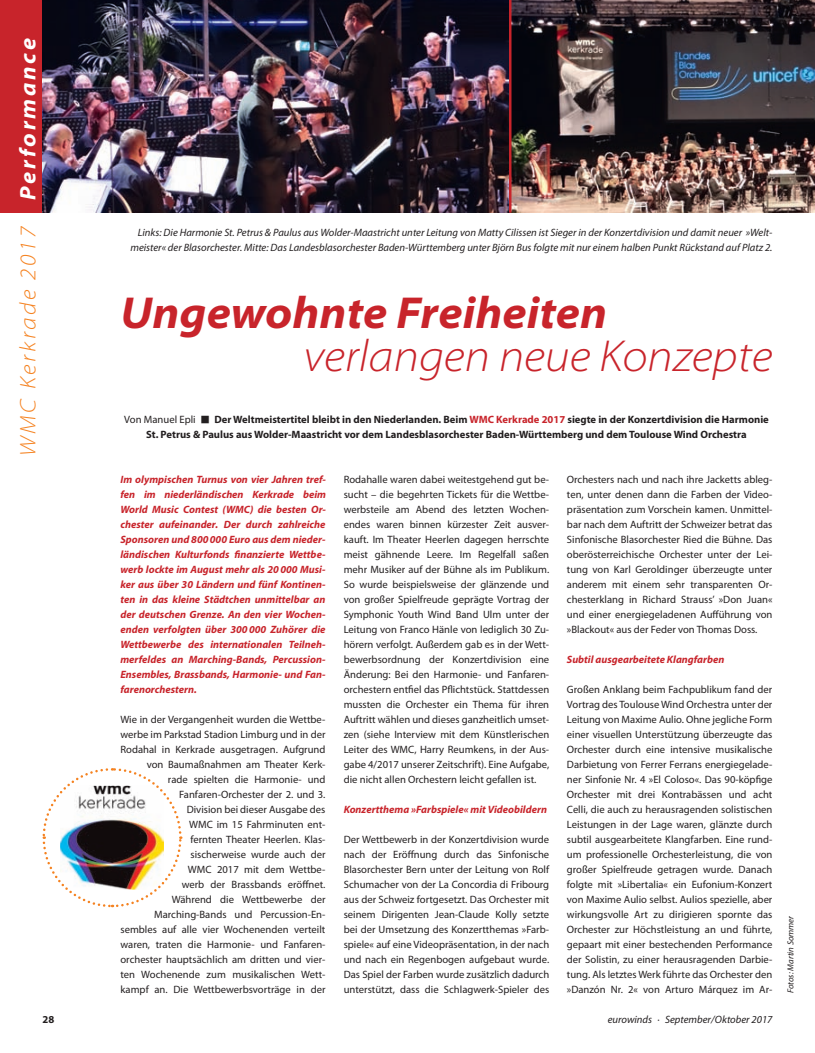
<style>
.page{position:relative;width:815px;height:1053px;background:#fff}
.page>*{position:absolute;margin:0;border:0;box-sizing:border-box;transform-origin:0 0}
.EW_Titel_bold{font:italic 300 semi-expanded 45px "Myriad Pro";color:#c8242b}
.EW_Titel_Light_kursi{font:italic 700 semi-expanded 45px "Myriad Pro";color:#c8242b}
.EW_Kolumne_light{font:italic 300 semi-expanded 22.5px "Myriad Pro";letter-spacing:.12em;color:#f58220}
.EW_Kolumne_Bold{font:italic 700 semi-expanded 22.5px "Myriad Pro";letter-spacing:.12em;color:#fff}
.EW_Fließtext_Myriad{font:10.62px/15px "Myriad Pro";color:#231f20;text-align:justify}
.EW_Vorspann{font:italic 700 10.62px/15px "Myriad Pro";color:#c8242b;text-align:justify}
.EW_Bildunterschrift{font:italic 10.62px/15px "Myriad Pro";color:#231f20;text-align:right}
.EW_Fließtext_Myriad-2{font:700 10.62px/15px "Myriad Pro";color:#231f20;text-align:center}
.EW_Zwischentitel_rot{font:italic 700 10.62px "Myriad Pro";color:#c8242b}
.EW_Fließtext_Myriad-3{font:italic 10.62px "Myriad Pro";color:#231f20}
.EW_Copyright{font:italic 8.75px "Myriad Pro";color:#231f20}
.s1{font-weight:400}
.s2{color:#c8242b}
</style>
<div class="page">
<div style="left:0;top:0;width:43px;height:213px;background:#c8242b"></div>
<img style="left:43px;top:0;width:466px;height:213px">
<img style="left:511px;top:0;width:304px;height:213px">
<hr style="left:509px;top:0;width:2px;height:213px;background:#c8242b">
<img style="left:42px;top:768px;width:141px;height:140px">
<p class="EW_Kolumne_Bold" style="left:13px;top:200px;width:163px;rotate:-90deg">Performance</p>
<p class="EW_Kolumne_light" style="left:14px;top:456px;width:231px;rotate:-90deg">WMC Kerkrade 2017</p>
<p class="EW_Fließtext_Myriad-2" style="left:43px;top:1011px;width:13px">28</p>
<p class="EW_Bildunterschrift" style="left:130px;top:225px;width:644px">Links: Die Harmonie St. Petrus &amp; Paulus aus Wolder-Maastricht unter Leitung von Matty Cilissen ist Sieger in der Konzertdivision und damit neuer »Welt&shy;meister« der Blasorchester. Mitte: Das Landesblasorchester Baden-Württemberg unter Björn Bus folgte mit nur einem halben Punkt Rückstand auf Platz 2.</p>
<p class="EW_Titel_Light_kursi" style="left:120px;top:283px;width:488px">Ungewohnte Freiheiten</p>
<p class="EW_Titel_bold" style="left:304px;top:328px;width:470px">verlangen neue Konzepte</p>
<p class="EW_Fließtext_Myriad-2" style="left:124px;top:411px;width:646px"><span class="s1">Von Manuel Epli</span> ■ Der Weltmeistertitel bleibt in den Niederlanden. Beim <span class="s2">WMC Kerkrade 2017</span> siegte in der Konzertdivision die Harmonie<br>St. Petrus &amp; Paulus aus Wolder-Maastricht vor dem Landesblasorchester Baden-Württemberg und dem Toulouse Wind Orchestra</p>
<p class="EW_Vorspann" style="left:120px;top:471px;width:207px">Im olympischen Turnus von vier Jahren tref&shy;fen im niederländischen Kerkrade beim World Music Contest (WMC) die besten Or&shy;chester aufeinander. Der durch zahlreiche Sponsoren und 800000 Euro aus dem nieder&shy;ländischen Kulturfonds finanzierte Wettbe&shy;werb lockte im August mehr als 20000 Musi&shy;ker aus über 30 Ländern und fünf Kontinen&shy;ten in das kleine Städtchen unmittelbar an der deutschen Grenze. An den vier Wochen&shy;enden verfolgten über 300000 Zuhörer die Wettbewerbe des internationalen Teilneh&shy;merfeldes an Marching-Bands, Percussion-Ensembles, Brassbands, Harmonie- und Fan&shy;farenorchestern.</p>
<p class="EW_Fließtext_Myriad" style="left:120px;top:711px;width:207px;text-align:right">Wie in der Vergangenheit wurden die Wettbe&shy;werbe im Parkstad Stadion Limburg und in der Rodahal in Kerkrade ausgetragen. Aufgrund von Baumaßnahmen am Theater Kerk-<br>rade spielten die Harmonie- und Fanfaren-Orchester der 2. und 3.<br>Division bei dieser Ausgabe des<br>WMC im 15 Fahrminuten ent-<br>fernten Theater Heerlen. Klas-<br>sischerweise wurde auch der<br>WMC 2017 mit dem Wettbe-<br>werb der Brassbands eröffnet.<br>Während die Wettbewerbe der Marching-Bands und Percussion-En&shy;sembles auf alle vier Wochenenden verteilt waren, traten die Harmonie- und Fanfaren&shy;orchester hauptsächlich am dritten und vier&shy;ten Wochenende zum musikalischen Wett&shy;kampf an. Die Wettbewerbsvorträge in der</p>
<p class="EW_Fließtext_Myriad" style="left:344px;top:471px;width:207px">Rodahalle waren dabei weitestgehend gut be&shy;sucht – die begehrten Tickets für die Wettbe&shy;werbsteile am Abend des letzten Wochen&shy;endes waren binnen kürzester Zeit ausver&shy;kauft. Im Theater Heerlen dagegen herrschte meist gähnende Leere. Im Regelfall saßen mehr Musiker auf der Bühne als im Publikum.<br>So wurde beispielsweise der glänzende und von großer Spielfreude geprägte Vortrag der Symphonic Youth Wind Band Ulm unter der Leitung von Franco Hänle von lediglich 30 Zu&shy;hörern verfolgt. Außerdem gab es in der Wett&shy;bewerbsordnung der Konzertdivision eine Änderung: Bei den Harmonie- und Fanfaren&shy;orchestern entfiel das Pflichtstück. Stattdessen mussten die Orchester ein Thema für ihren Auftritt wählen und dieses ganzheitlich umset&shy;zen (siehe Interview mit dem Künstlerischen Leiter des WMC, Harry Reumkens, in der Aus&shy;gabe 4/2017 unserer Zeitschrift). Eine Aufgabe, die nicht allen Orchestern leicht gefallen ist.</p>
<p class="EW_Zwischentitel_rot" style="left:344px;top:802px;width:205px">Konzertthema »Farbspiele« mit Videobildern</p>
<p class="EW_Fließtext_Myriad" style="left:344px;top:831px;width:207px">Der Wettbewerb in der Konzertdivision wurde nach der Eröffnung durch das Sinfonische Blasorchester Bern unter der Leitung von Rolf Schumacher von der La Concordia di Fribourg aus der Schweiz fortgesetzt. Das Orchester mit seinem Dirigenten Jean-Claude Kolly setzte bei der Umsetzung des Konzertthemas »Farb&shy;spiele« auf eine Videopräsentation, in der nach und nach ein Regenbogen aufgebaut wurde.<br>Das Spiel der Farben wurde zusätzlich dadurch unterstützt, dass die Schlagwerk-Spieler des</p>
<p class="EW_Fließtext_Myriad" style="left:567px;top:471px;width:207px">Orchesters nach und nach ihre Jacketts ableg&shy;ten, unter denen dann die Farben der Video&shy;präsentation zum Vorschein kamen. Unmittel&shy;bar nach dem Auftritt der Schweizer betrat das Sinfonische Blasorchester Ried die Bühne. Das oberösterreichische Orchester unter der Lei&shy;tung von Karl Geroldinger überzeugte unter anderem mit einem sehr transparenten Or&shy;chesterklang in Richard Strauss’ »Don Juan« und einer energiegeladenen Aufführung von »Blackout« aus der Feder von Thomas Doss.</p>
<p class="EW_Zwischentitel_rot" style="left:567px;top:652px;width:159px">Subtil ausgearbeitete Klangfarben</p>
<p class="EW_Fließtext_Myriad" style="left:567px;top:681px;width:207px">Großen Anklang beim Fachpublikum fand der Vortrag des Toulouse Wind Orchestra unter der Leitung von Maxime Aulio. Ohne jegliche Form einer visuellen Unterstützung überzeugte das Orchester durch eine intensive musikalische Darbietung von Ferrer Ferrans energiegelade&shy;ner Sinfonie Nr. 4 »El Coloso«. Das 90-köpfige Orchester mit drei Kontrabässen und acht Celli, die auch zu herausragenden solistischen Leistungen in der Lage waren, glänzte durch subtil ausgearbeitete Klangfarben. Eine rund&shy;um professionelle Orchesterleistung, die von großer Spielfreude getragen wurde. Danach folgte mit »Libertalia« ein Eufonium-Konzert von Maxime Aulio selbst. Aulios spezielle, aber wirkungsvolle Art zu dirigieren spornte das Orchester zur Höchstleistung an und führte, gepaart mit einer bestechenden Performance der Solistin, zu einer herausragenden Darbie&shy;tung. Als letztes Werk führte das Orchester den »Danzón Nr. 2« von Arturo Márquez im Ar-</p>
<p class="EW_Fließtext_Myriad-3" style="left:608px;top:1013px;width:166px">eurowinds · September/Oktober 2017</p>
<p class="EW_Copyright" style="left:785px;top:993px;width:79px;rotate:-90deg">Fotos: Martin Sommer</p>
</div>
